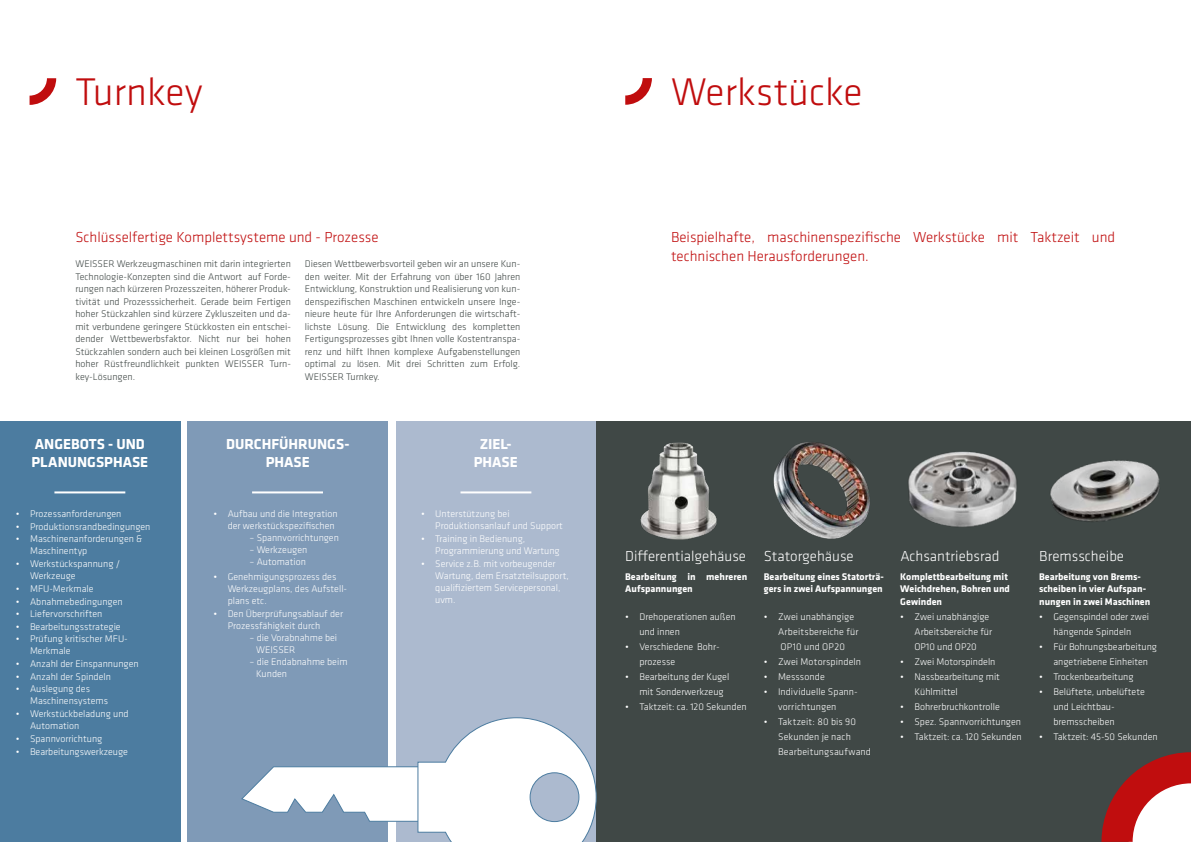
<style>
.page{position:relative;width:1191px;height:842px;background:#fff}
.page>*{position:absolute;margin:0;border:0;box-sizing:border-box;transform-origin:0 0}
.t1{font:300 40px "Klavika";color:#c00d0e}
.t2{font:300 15px/18.8px "Klavika";color:#c00d0e}
.t3{font:300 15px "Klavika";color:#fff}
.t4{font:700 15px/18.8px "Klavika";color:#fff;text-align:center}
.t5{font:300 10px/12px "Klavika";color:#fff}
.t6{font:300 10px/12.5px "Klavika";color:#404846;text-align:justify}
.t7{font:700 10px/12.5px "Klavika";color:#fff}
</style>
<div class="page">
<svg style="left:625px;top:78px;width:27px;height:27px"></svg>
<div style="left:595px;top:421px;width:596px;height:421px;background:#404846"></div>
<div style="left:0;top:421px;width:180px;height:421px;background:#4c7ca0"></div>
<div style="left:395px;top:421px;width:200px;height:421px;background:#acbacf"></div>
<div style="left:188px;top:421px;width:200px;height:421px;background:#7f9ab7"></div>
<svg style="left:241px;top:717px;width:356px;height:125px"></svg>
<img style="left:640px;top:442px;width:77px;height:98px">
<img style="left:773px;top:442px;width:97px;height:97px">
<img style="left:908px;top:451px;width:109px;height:76px">
<img style="left:1050px;top:460px;width:110px;height:62px">
<svg style="left:1101px;top:752px;width:90px;height:90px"></svg>
<svg style="left:30px;top:78px;width:26px;height:27px"></svg>
<hr style="left:54px;top:491px;width:71px;height:2px;background:#fff">
<hr style="left:252px;top:491px;width:71px;height:2px;background:#fff">
<hr style="left:460px;top:491px;width:71px;height:2px;background:#fff">
<h1 class="t1" style="left:75px;top:67px;width:128px">Turnkey</h1>
<h2 class="t2" style="left:75px;top:228px;width:305px">Schlüsselfertige Komplettsysteme und - Prozesse</h2>
<p class="t6" style="left:75px;top:258px;width:217px">WEISSER Werkzeugmaschinen mit darin integrierten Technologie-Konzepten sind die Antwort auf Forde&shy;rungen nach kürzeren Prozesszeiten, höherer Produk&shy;tivität und Prozesssicherheit. Gerade beim Fertigen hoher Stückzahlen sind kürzere Zykluszeiten und da&shy;mit verbundene geringere Stückkosten ein entschei&shy;dender Wettbewerbsfaktor. Nicht nur bei hohen Stückzahlen sondern auch bei kleinen Losgrößen mit hoher Rüstfreundlichkeit punkten WEISSER Turn&shy;key-Lösungen.</p>
<p class="t6" style="left:305px;top:258px;width:217px">Diesen Wettbewerbsvorteil geben wir an unsere Kun&shy;den weiter. Mit der Erfahrung von über 160 Jahren Entwicklung, Konstruktion und Realisierung von kun&shy;denspezifischen Maschinen entwickeln unsere Inge&shy;nieure heute für Ihre Anforderungen die wirtschaft&shy;lichste Lösung. Die Entwicklung des kompletten Fertigungsprozesses gibt Ihnen volle Kostentranspa&shy;renz und hilft Ihnen komplexe Aufgabenstellungen optimal zu lösen. Mit drei Schritten zum Erfolg.<br>WEISSER Turnkey.</p>
<h2 class="t4" style="left:32px;top:433px;width:118px;text-align:left">ANGEBOTS - UND<br>PLANUNGSPHASE</h2>
<h2 class="t4" style="left:226px;top:433px;width:125px">DURCHFÜHRUNGS-<br>PHASE</h2>
<h2 class="t4" style="left:473px;top:433px;width:46px">ZIEL-<br>PHASE</h2>
<p class="t5" style="left:16px;top:508px;width:107px">• Prozessanforderungen</p>
<p class="t5" style="left:16px;top:520px;width:136px">• Produktionsrandbedingungen</p>
<p class="t5" style="left:30px;top:533px;width:114px;text-indent:-14px">• Maschinenanforderungen &amp;<br>Maschinentyp</p>
<p class="t5" style="left:30px;top:558px;width:92px;text-indent:-14px">• Werkstückspannung /<br>Werkzeuge</p>
<p class="t5" style="left:16px;top:583px;width:79px">• MFU-Merkmale</p>
<p class="t5" style="left:16px;top:595px;width:108px">• Abnahmebedingungen</p>
<p class="t5" style="left:16px;top:608px;width:88px">• Liefervorschriften</p>
<p class="t5" style="left:16px;top:620px;width:106px">• Bearbeitungsstrategie</p>
<p class="t5" style="left:30px;top:633px;width:99px;text-indent:-14px">• Prüfung kritischer MFU-<br>Merkmale</p>
<p class="t5" style="left:16px;top:658px;width:124px">• Anzahl der Einspannungen</p>
<p class="t5" style="left:16px;top:670px;width:97px">• Anzahl der Spindeln</p>
<p class="t5" style="left:30px;top:683px;width:80px;text-indent:-14px">• Auslegung des<br>Maschinensystems</p>
<p class="t5" style="left:30px;top:708px;width:100px;text-indent:-14px">• Werkstückbeladung und<br>Automation</p>
<p class="t5" style="left:16px;top:733px;width:88px">• Spannvorrichtung</p>
<p class="t5" style="left:16px;top:745px;width:114px">• Bearbeitungswerkzeuge</p>
<p class="t5" style="left:213px;top:508px;width:126px;text-align:right">• Aufbau und die Integration der werkstückspezifischen</p>
<p class="t5" style="left:249px;top:532px;width:91px">– Spannvorrichtungen</p>
<p class="t5" style="left:249px;top:544px;width:59px">– Werkzeugen</p>
<p class="t5" style="left:249px;top:556px;width:58px">– Automation</p>
<p class="t5" style="left:228px;top:570px;width:121px;text-indent:-14px">• Genehmigungsprozess des<br>Werkzeugplans, des Aufstell&shy;plans etc.</p>
<p class="t5" style="left:228px;top:608px;width:117px;text-indent:-14px">• Den Überprüfungsablauf der<br>Prozessfähigkeit durch</p>
<p class="t5" style="left:256px;top:632px;width:82px;text-indent:-7px">– die Vorabnahme bei<br>WEISSER</p>
<p class="t5" style="left:256px;top:656px;width:93px;text-indent:-7px">– die Endabnahme beim<br>Kunden</p>
<p class="t5" style="left:435px;top:508px;width:129px;text-indent:-14px">• Unterstützung bei<br>Produktionsanlauf und Support</p>
<p class="t5" style="left:435px;top:533px;width:126px;text-indent:-14px">• Training in Bedienung,<br>Programmierung und Wartung</p>
<p class="t5" style="left:435px;top:558px;width:135px;text-indent:-14px">• Service z.B. mit vorbeugender<br>Wartung, dem Ersatzteilsupport, qualifiziertem Servicepersonal, uvm.</p>
<h1 class="t1" style="left:671px;top:67px;width:193px">Werkstücke</h1>
<h2 class="t2" style="left:671px;top:228px;width:446px">Beispielhafte, maschinenspezifische Werkstücke mit Taktzeit und technischen Herausforderungen.</h2>
<h2 class="t3" style="left:625px;top:547px;width:230px">Differentialgehäuse Statorgehäuse</h2>
<h2 class="t3" style="left:900px;top:547px;width:101px">Achsantriebsrad</h2>
<h2 class="t3" style="left:1039px;top:547px;width:86px">Bremsscheibe</h2>
<p class="t7" style="left:625px;top:570px;width:123px">Bearbeitung in mehreren<br>Aufspannungen</p>
<p class="t5" style="left:639px;top:609px;width:98px;line-height:15px;text-indent:-14px">• Drehoperationen außen und innen</p>
<p class="t5" style="left:639px;top:639px;width:82px;line-height:15px;text-indent:-14px">• Verschiedene Bohr&shy;prozesse</p>
<p class="t5" style="left:639px;top:669px;width:91px;line-height:15px;text-indent:-14px">• Bearbeitung der Kugel mit Sonderwerkzeug</p>
<p class="t5" style="left:625px;top:700px;width:123px">• Taktzeit: ca. 120 Sekunden</p>
<p class="t7" style="left:764px;top:570px;width:121px">Bearbeitung eines Statorträ&shy;gers in zwei Aufspannungen</p>
<p class="t5" style="left:778px;top:609px;width:82px;line-height:15px;text-indent:-14px">• Zwei unabhängige<br>Arbeitsbereiche für<br>OP10 und OP20</p>
<p class="t5" style="left:764px;top:655px;width:99px">• Zwei Motorspindeln</p>
<p class="t5" style="left:764px;top:670px;width:62px">• Messsonde</p>
<p class="t5" style="left:778px;top:684px;width:81px;line-height:15px;text-indent:-14px">• Individuelle Spann&shy;vorrichtungen</p>
<p class="t5" style="left:778px;top:714px;width:94px;line-height:15px;text-indent:-14px">• Taktzeit: 80 bis 90<br>Sekunden je nach<br>Bearbeitungsaufwand</p>
<p class="t7" style="left:900px;top:570px;width:111px">Komplettbearbeitung mit<br>Weichdrehen, Bohren und<br>Gewinden</p>
<p class="t5" style="left:914px;top:609px;width:79px;line-height:15px;text-indent:-14px">• Zwei unabhängige<br>Arbeitsbereiche für<br>OP10 und OP20</p>
<p class="t5" style="left:900px;top:655px;width:97px">• Zwei Motorspindeln</p>
<p class="t5" style="left:914px;top:669px;width:87px;line-height:15px;text-indent:-14px">• Nassbearbeitung mit<br>Kühlmittel</p>
<p class="t5" style="left:900px;top:700px;width:101px">• Bohrerbruchkontrolle</p>
<p class="t5" style="left:900px;top:715px;width:122px">• Spez. Spannvorrichtungen</p>
<p class="t5" style="left:900px;top:730px;width:123px">• Taktzeit: ca. 120 Sekunden</p>
<p class="t7" style="left:1039px;top:570px;width:113px">Bearbeitung von Brems&shy;scheiben in vier Aufspan&shy;nungen in zwei Maschinen</p>
<p class="t5" style="left:1039px;top:609px;width:111px;line-height:15px;text-align:center">• Gegenspindel oder zwei hängende Spindeln</p>
<p class="t5" style="left:1039px;top:639px;width:119px;line-height:15px;text-align:center">• Für Bohrungsbearbeitung angetriebene Einheiten</p>
<p class="t5" style="left:1039px;top:670px;width:96px">• Trockenbearbeitung</p>
<p class="t5" style="left:1053px;top:684px;width:93px;line-height:15px;text-indent:-14px">• Belüftete, unbelüftete und Leichtbau&shy;bremsscheiben</p>
<p class="t5" style="left:1039px;top:730px;width:120px">• Taktzeit: 45-50 Sekunden</p>
</div>
